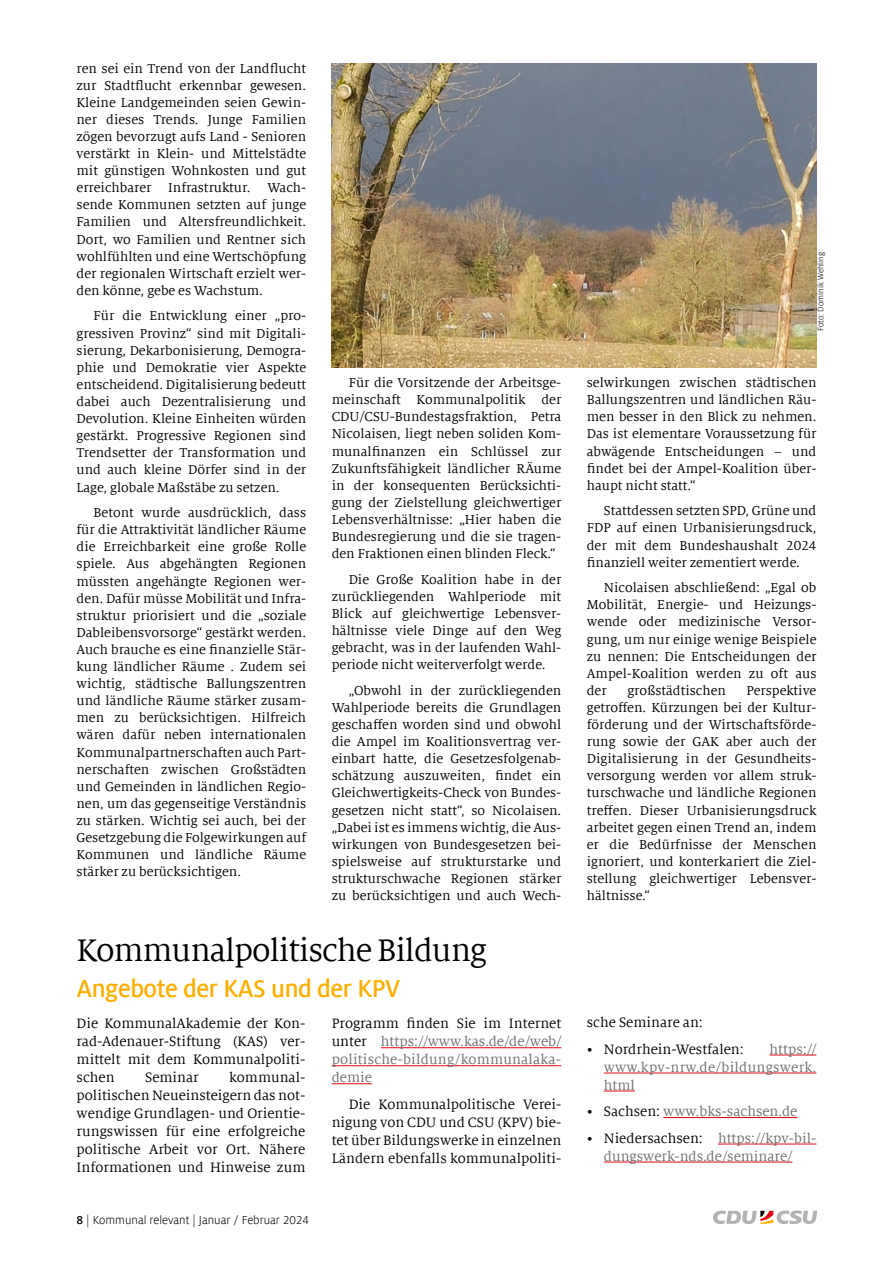
<style>
.page{position:relative;width:893px;height:1263px;background:#fff}
.page>*{position:absolute;margin:0;border:0;box-sizing:border-box;transform-origin:0 0}
.t1{font:34.5px "Milo Serif Offc";letter-spacing:-.03em;color:#000}
.t2{font:700 27px "Milo Sans Offc";letter-spacing:-.02em;color:#f9b000}
.t3{font:15px/18px "Milo Serif Offc";color:#000;text-align:justify}
.t4{font:15px/18px "Milo Serif Offc";color:#6f6e6e;text-align:justify}
.t5{font:14.25px/17.1px "Milo Serif Offc";color:#000;text-align:justify}
.t6{font:12.75px "Milo Sans Offc";color:#000}
.t7{font:9px "Milo Sans Offc";color:#000}
.s1{color:#000}
.s2{font-weight:700}
</style>
<div class="page">
<svg style="left:713px;top:1210px;width:104px;height:14px"></svg>
<img style="left:332px;top:63px;width:484px;height:304px">
<hr style="left:381px;top:1047px;width:180px;height:1px;background:#e30613">
<hr style="left:332px;top:1065px;width:229px;height:1px;background:#e30613">
<hr style="left:332px;top:1083px;width:40px;height:1px;background:#e30613">
<hr style="left:769px;top:1054px;width:47px;height:1px;background:#e30613">
<hr style="left:604px;top:1072px;width:212px;height:1px;background:#e30613">
<hr style="left:604px;top:1090px;width:31px;height:1px;background:#e30613">
<hr style="left:663px;top:1117px;width:134px;height:1px;background:#e30613">
<hr style="left:718px;top:1143px;width:98px;height:1px;background:#e30613">
<hr style="left:604px;top:1161px;width:188px;height:1px;background:#e30613">
<p class="t5" style="left:77px;top:60px;width:231px">ren sei ein Trend von der Landflucht zur Stadtflucht erkennbar gewesen.<br>Kleine Landgemeinden seien Gewin&shy;ner dieses Trends. Junge Familien zögen bevorzugt aufs Land - Senioren verstärkt in Klein- und Mittelstädte mit günstigen Wohnkosten und gut erreichbarer Infrastruktur. Wach&shy;sende Kommunen setzten auf junge Familien und Altersfreundlichkeit.<br>Dort, wo Familien und Rentner sich wohlfühlten und eine Wertschöpfung der regionalen Wirtschaft erzielt wer&shy;den könne, gebe es Wachstum.</p>
<p class="t5" style="left:77px;top:308px;width:231px;text-indent:17px">Für die Entwicklung einer „pro&shy;gressiven Provinz“ sind mit Digitali&shy;sierung, Dekarbonisierung, Demogra&shy;phie und Demokratie vier Aspekte entscheidend. Digitalisierung bedeutt dabei auch Dezentralisierung und Devolution. Kleine Einheiten würden gestärkt. Progressive Regionen sind Trendsetter der Transformation und und auch kleine Dörfer sind in der Lage, globale Maßstäbe zu setzen.</p>
<p class="t5" style="left:77px;top:504px;width:231px;text-indent:17px">Betont wurde ausdrücklich, dass für die Attraktivität ländlicher Räume die Erreichbarkeit eine große Rolle spiele. Aus abgehängten Regionen müssten angehängte Regionen wer&shy;den. Dafür müsse Mobilität und Infra&shy;struktur priorisiert und die „soziale Dableibensvorsorge“ gestärkt werden.<br>Auch brauche es eine finanzielle Stär&shy;kung ländlicher Räume . Zudem sei wichtig, städtische Ballungszentren und ländliche Räume stärker zusam&shy;men zu berücksichtigen. Hilfreich wären dafür neben internationalen Kommunalpartnerschaften auch Part&shy;nerschaften zwischen Großstädten und Gemeinden in ländlichen Regio&shy;nen, um das gegenseitige Verständnis zu stärken. Wichtig sei auch, bei der Gesetzgebung die Folgewirkungen auf Kommunen und ländliche Räume stärker zu berücksichtigen.</p>
<p class="t5" style="left:332px;top:374px;width:231px;text-indent:17px">Für die Vorsitzende der Arbeitsge&shy;meinschaft Kommunalpolitik der CDU/CSU-Bundestagsfraktion, Petra Nicolaisen, liegt neben soliden Kom&shy;munalfinanzen ein Schlüssel zur Zukunftsfähigkeit ländlicher RÄume in der konsequenten Berücksichti&shy;gung der Zielstellung gleichwertiger Lebensverhältnisse: „Hier haben die Bundesregierung und die sie tragen&shy;den Fraktionen einen blinden Fleck.“</p>
<p class="t5" style="left:332px;top:571px;width:231px;text-indent:17px">Die Große Koalition habe in der zurückliegenden Wahlperiode mit Blick auf gleichwertige Lebensver&shy;hältnisse viele Dinge auf den Weg gebracht, was in der laufenden Wahl&shy;periode nicht weiterverfolgt werde.</p>
<p class="t5" style="left:332px;top:682px;width:231px;text-indent:17px">„Obwohl in der zurückliegenden Wahlperiode bereits die Grundlagen geschaffen worden sind und obwohl die Ampel im Koalitionsvertrag ver&shy;einbart hatte, die Gesetzesfolgenab&shy;schätzung auszuweiten, findet ein Gleichwertigkeits-Check von Bundes&shy;gesetzen nicht statt“, so Nicolaisen. „Dabei ist es immens wichtig, die Aus&shy;wirkungen von Bundesgesetzen bei&shy;spielsweise auf strukturstarke und strukturschwache Regionen stärker zu berücksichtigen und auch Wech-</p>
<h1 class="t1" style="left:77px;top:933px;width:412px">Kommunalpolitische Bildung</h1>
<h2 class="t2" style="left:77px;top:974px;width:325px">Angebote der KAS und der KPV</h2>
<p class="t3" style="left:77px;top:1015px;width:230px">Die KommunalAkademie der Kon&shy;rad-Adenauer-Stiftung (KAS) ver&shy;mittelt mit dem Kommunalpoliti&shy;schen</p>
<p class="t4" style="left:332px;top:1015px;width:231px"><span class="s1">Programm finden Sie im Internet unter</span> https://www.kas.de/de/web/ politische-bildung/kommunalaka&shy;demie</p>
<p class="t3" style="left:332px;top:1095px;width:231px;text-indent:17px">Die Kommunalpolitische Verei&shy;nigung von CDU und CSU (KPV) bie&shy;tet über Bildungswerke in einzelnen Ländern ebenfalls kommunalpoliti-</p>
<p class="t3" style="left:77px;top:1069px;width:230px;text-indent:153px">kommunal&shy;politischen Neueinsteigern das not&shy;wendige Grundlagen- und Orientie&shy;rungswissen für eine erfolgreiche politische Arbeit vor Ort. Nähere Informationen und Hinweise zum</p>
<p class="t3" style="left:145px;top:1069px;width:55px">Seminar</p>
<p class="t6" style="left:77px;top:1213px;width:234px"><span class="s2">8</span> | Kommunal relevant | Januar / Februar 2024</p>
<p class="t7" style="left:816px;top:331px;width:81px;rotate:-90deg">Foto: Dominik Wehling</p>
<p class="t5" style="left:587px;top:374px;width:231px">selwirkungen zwischen städtischen Ballungszentren und ländlichen Räu&shy;men besser in den Blick zu nehmen.<br>Das ist elementare Voraussetzung für abwägende Entscheidungen – und findet bei der Ampel-Koalition über&shy;haupt nicht statt.“</p>
<p class="t5" style="left:587px;top:503px;width:231px;text-indent:17px">Stattdessen setzten SPD, Grüne und FDP auf einen Urbanisierungsdruck, der mit dem Bundeshaushalt 2024 finanziell weiter zementiert werde.</p>
<p class="t5" style="left:587px;top:580px;width:231px;text-indent:17px">Nicolaisen abschließend: „Egal ob Mobilität, Energie- und Heizungs&shy;wende oder medizinische Versor&shy;gung, um nur einige wenige Beispiele zu nennen: Die Entscheidungen der Ampel-Koalition werden zu oft aus der</p>
<p class="t5" style="left:627px;top:682px;width:100px">großstädtischen</p>
<p class="t5" style="left:587px;top:682px;width:231px;text-indent:160px">Perspektive getroffen. Kürzungen bei der Kultur&shy;förderung und der Wirtschaftsförde&shy;rung sowie der GAK aber auch der Digitalisierung in der Gesundheits&shy;versorgung werden vor allem struk&shy;turschwache und ländliche Regionen treffen. Dieser Urbanisierungsdruck arbeitet gegen einen Trend an, indem er die Bedürfnisse der Menschen ignoriert, und konterkariert die Ziel&shy;stellung gleichwertiger Lebensver&shy;hältnisse.“</p>
<p class="t3" style="left:587px;top:1014px;width:118px">sche Seminare an:</p>
<p class="t3" style="left:587px;top:1040px;width:158px">• Nordrhein-Westfalen:</p>
<p class="t4" style="left:604px;top:1040px;width:214px;text-indent:166px">https:// www.kpv-nrw.de/bildungswerk. html</p>
<p class="t4" style="left:587px;top:1103px;width:212px"><span class="s1">• Sachsen:</span> www.bks-sachsen.de</p>
<p class="t4" style="left:587px;top:1129px;width:231px;text-align:center"><span class="s1">• Niedersachsen:</span> https://kpv-bil&shy;dungswerk-nds.de/seminare/</p>
</div>
